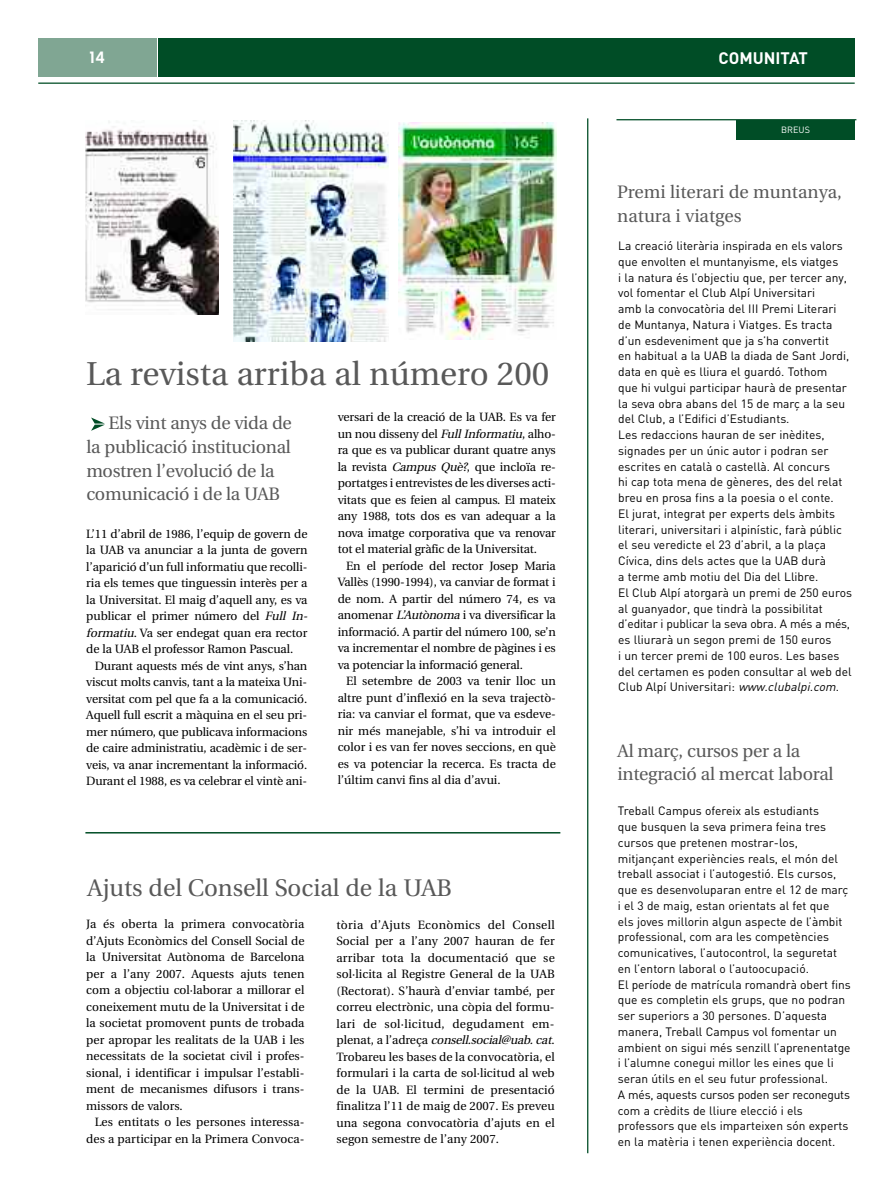
<style>
.page{position:relative;width:893px;height:1191px;background:#fff}
.page>*{position:absolute;margin:0;border:0;box-sizing:border-box;transform-origin:0 0}
.t1{font:33px "Utopia";color:#595959}
.t2{font:24px "Utopia";color:#595959}
.t3{font:18px/23.5px "Utopia";letter-spacing:-.015em;color:#595959}
.t4{font:700 16.5px "DIN";color:#fff}
.t5{font:16.5px "Chalet New York Nineteen Seventy";color:#fff}
.t6{font:12px/16.5px "Utopia";letter-spacing:-.005em;color:#000;text-align:justify}
.t7{font:12px/15.8px "DIN";color:#000}
.t8{font:9px "DIN";color:#fff}
.s1{font-style:italic}
</style>
<div class="page">
<hr style="left:616px;top:119px;width:240px;height:1px;background:#004d26">
<div style="left:736px;top:120px;width:119px;height:20px;background:#004d26"></div>
<div style="left:158px;top:38px;width:697px;height:39px;background:#004d26"></div>
<div style="left:38px;top:38px;width:118px;height:39px;background:#80a693"></div>
<hr style="left:38px;top:83px;width:817px;height:1px;background:#004d26">
<img style="left:91px;top:417px;width:14px;height:14px">
<hr style="left:587px;top:118px;width:1px;height:1035px;background:#004d26">
<img style="left:85px;top:120px;width:134px;height:195px">
<img style="left:233px;top:120px;width:155px;height:221px">
<img style="left:398px;top:122px;width:158px;height:217px">
<hr style="left:85px;top:832px;width:475px;height:1px;background:#004d26">
<h3 class="t5" style="left:89px;top:48px;width:17px">14</h3>
<h3 class="t4" style="left:718px;top:49px;width:91px">COMUNITAT</h3>
<h1 class="t1" style="left:86px;top:361px;width:465px">La revista arriba al número 200</h1>
<h3 class="t3" style="left:86px;top:413px;width:207px;text-indent:22px">Els vint anys de vida de la publicació institucional mostren l’evolució de la comunicació i de la UAB</h3>
<p class="t6" style="left:86px;top:526px;width:225px;text-align:left">L’11 d’abril de 1986, l’equip de govern de la UAB va anunciar a la junta de govern l’aparició d’un full informatiu que recolli&shy;ria els temes que tinguessin interès per a la Universitat. El maig d’aquell any, es va publicar el primer número del <span class="s1">Full In&shy;formatiu</span>. Va ser endegat quan era rector de la UAB el professor Ramon Pascual.</p>
<p class="t6" style="left:86px;top:658px;width:223px;text-indent:9px">Durant aquests més de vint anys, s’han viscut molts canvis, tant a la mateixa Uni&shy;versitat com pel que fa a la comunicació.<br>Aquell full escrit a màquina en el seu pri&shy;mer número, que publicava informacions de caire administratiu, acadèmic i de ser&shy;veis, va anar incrementant la informació.<br>Durant el 1988, es va celebrar el vintè ani-</p>
<p class="t6" style="left:338px;top:410px;width:220px">versari de la creació de la UAB. Es va fer un nou disseny del <span class="s1">FullInformatiu</span>, alho&shy;ra que es va publicar durant quatre anys la revista <span class="s1">Campus Què?</span>, que incloïa re&shy;portatges i entrevistes de les diverses acti&shy;vitats que es feien al campus. El mateix any 1988, tots dos es van adequar a la nova imatge corporativa que va renovar tot el material gràfic de la Universitat.</p>
<p class="t6" style="left:338px;top:558px;width:220px;text-indent:9px">En el període del rector Josep Maria Vallès (1990-1994), va canviar de format i de nom. A partir del número 74, es va anomenar <span class="s1">L’Autònoma</span>i va diversificar la informació. A partir del número 100, se’n va incrementar el nombre de pàgines i es va potenciar la informació general.</p>
<p class="t6" style="left:338px;top:674px;width:220px;text-indent:9px">El setembre de 2003 va tenir lloc un altre punt d’inflexió en la seva trajectò&shy;ria: va canviar el format, que va esdeve&shy;nir més manejable, s’hi va introduir el color i es van fer noves seccions, en què es va potenciar la recerca. Es tracta de l’últim canvi fins al dia d’avui.</p>
<h2 class="t2" style="left:87px;top:878px;width:366px">Ajuts del Consell Social de la UAB</h2>
<p class="t6" style="left:86px;top:917px;width:220px">Ja és oberta la primera convocatòria d’Ajuts Econòmics del Consell Social de la Universitat Autònoma de Barcelona per a l’any 2007. Aquests ajuts tenen com a objectiu col·laborar a millorar el coneixement mutu de la Universitat i de la societat promovent punts de trobada per apropar les realitats de la UAB i les necessitats de la societat civil i profes&shy;sional, i identificar i impulsar l’establi&shy;ment de mecanismes difusors i trans&shy;missors de valors.</p>
<p class="t6" style="left:86px;top:1115px;width:220px;text-align:right">Les entitats o les persones interessa&shy;des a participar en la Primera Convoca-</p>
<p class="t6" style="left:336px;top:917px;width:220px">tòria d’Ajuts Econòmics del Consell Social per a l’any 2007 hauran de fer arribar tota la documentació que se sol·licita al Registre General de la UAB (Rectorat). S’haurà d’enviar també, per correu electrònic, una còpia del formu&shy;lari de sol·licitud, degudament em&shy;p l e n a t , a l ’ a d r e ç a <span class="s1">consell.social@uab. cat</span>.<br>Trobareu les bases de la convocatòria, el formulari i la carta de sol·licitud al web de la UAB. El termini de presentació finalitza l’11 de maig de 2007. Es preveu una segona convocatòria d’ajuts en el segon semestre de l’any 2007.</p>
<p class="t8" style="left:781px;top:124px;width:30px">BREUS</p>
<h3 class="t3" style="left:617px;top:182px;width:226px">Premi literari de muntanya, natura i viatges</h3>
<p class="t7" style="left:618px;top:238px;width:235px">La creació literària inspirada en els valors que envolten el muntanyisme, els viatges<br>i la natura és l’objectiu que, per tercer any, vol fomentar el Club Alpí Universitari<br>amb la convocatòria del III Premi Literari de Muntanya, Natura i Viatges. Es tracta d’un esdeveniment que ja s’ha convertit<br>en habitual a la UAB la diada de Sant Jordi, data en què es lliura el guardó. Tothom<br>que hi vulgui participar haurà de presentar la seva obra abans del 15 de març a la seu del Club, a l’Edifici d’Estudiants.<br>Les redaccions hauran de ser inèdites, signades per un únic autor i podran ser escrites en català o castellà. Al concurs<br>hi cap tota mena de gèneres, des del relat breu en prosa fins a la poesia o el conte.<br>El jurat, integrat per experts dels àmbits literari, universitari i alpinístic, farà públic el seu veredicte el 23 d’abril, a la plaça Cívica, dins dels actes que la UAB durà<br>a terme amb motiu del Dia del Llibre.<br>El Club Alpí atorgarà un premi de 250 euros al guanyador, que tindrà la possibilitat d’editar i publicar la seva obra. A més a més, es lliurarà un segon premi de 150 euros<br>i un tercer premi de 100 euros. Les bases del certamen es poden consultar al web del Club Alpí Universitari: <span class="s1">www.clubalpi.com</span>.</p>
<h3 class="t3" style="left:618px;top:740px;width:217px">Al març, cursos per a la integració al mercat laboral</h3>
<p class="t7" style="left:618px;top:803px;width:234px">Treball Campus ofereix als estudiants<br>que busquen la seva primera feina tres cursos que pretenen mostrar-los, mitjançant experiències reals, el món del treball associat i l’autogestió. Els cursos, que es desenvoluparan entre el 12 de març i el 3 de maig, estan orientats al fet que<br>els joves millorin algun aspecte de l’àmbit professional, com ara les competències comunicatives, l’autocontrol, la seguretat en l’entorn laboral o l’autoocupació.<br>El període de matrícula romandrà obert fins que es completin els grups, que no podran ser superiors a 30 persones. D’aquesta manera, Treball Campus vol fomentar un ambient on sigui més senzill l’aprenentatge i l’alumne conegui millor les eines que li seran útils en el seu futur professional.<br>A més, aquests cursos poden ser reconeguts com a crèdits de lliure elecció i els professors que els imparteixen són experts en la matèria i tenen experiència docent.</p>
</div>
